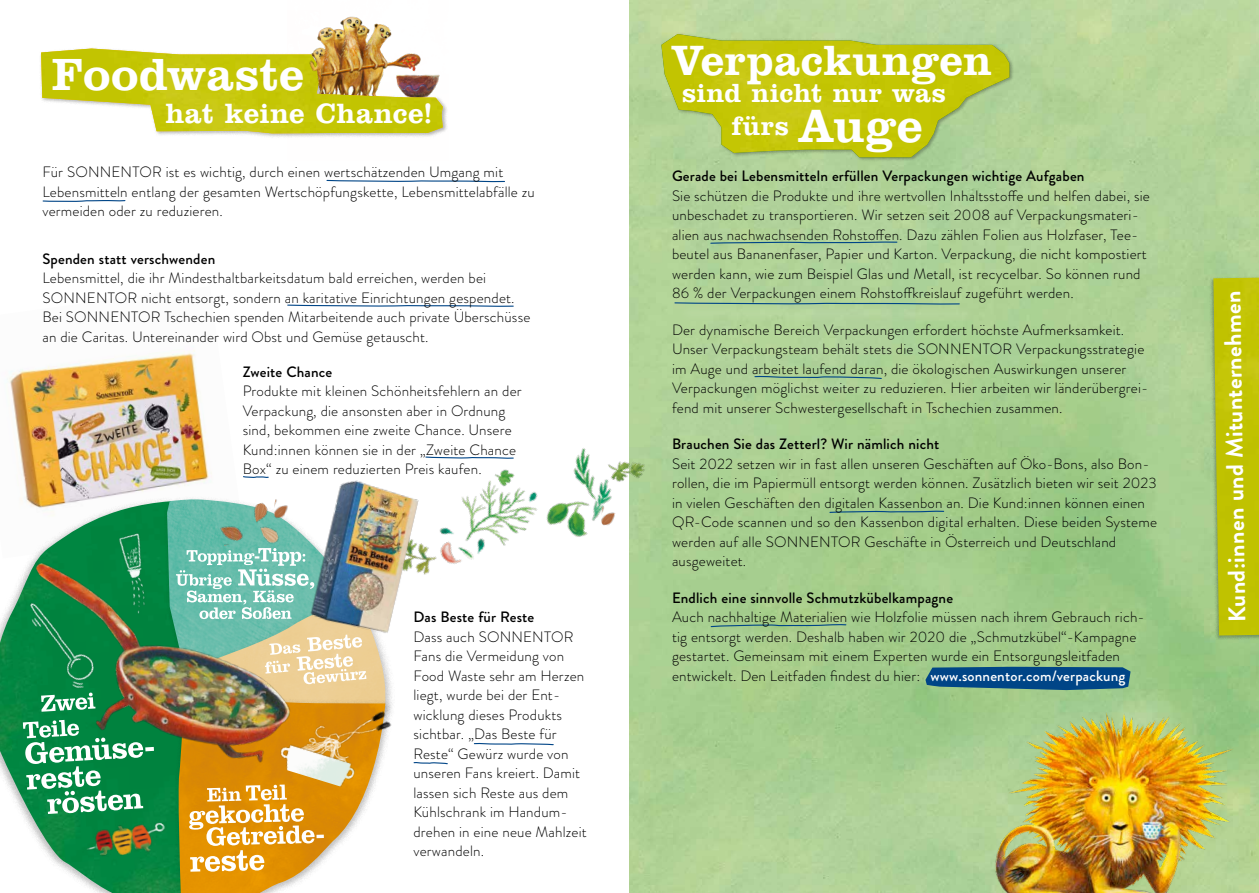
<style>
.page{position:relative;width:1259px;height:893px;background:#fff}
.page>*{position:absolute;margin:0;border:0;box-sizing:border-box;transform-origin:0 0}
.t1{font:700 48px "Clarendon BT Pro";color:#fff}
.t2{font:700 46.2px "Clarendon BT Pro";color:#fff}
.t3{font:700 43.5px "Clarendon BT Pro";letter-spacing:.01em;color:#fff}
.t4{font:700 28.65px "Clarendon BT Pro";letter-spacing:.01em;color:#fff}
.t5{font:700 27px "Clarendon BT Pro";letter-spacing:.01em;color:#fff}
.t6{font:700 24px "Brandon Grotesque";color:#fff}
.t7{font:300 15px/19.5px "Brandon Grotesque";letter-spacing:.01em;color:#000}
.t8{font:500 15px "Brandon Grotesque";letter-spacing:.01em;color:#000}
.s1{font-weight:500;color:#fff}
</style>
<div class="page">
<img style="left:451px;top:480px;width:45px;height:84px">
<img style="left:320px;top:16px;width:72px;height:31px">
<img style="left:9px;top:350px;width:203px;height:147px">
<div style="left:660px;top:32px;width:354px;height:130px;background:#000;opacity:.3"></div>
<img style="left:661px;top:34px;width:348px;height:123px">
<div style="left:1209px;top:276px;width:50px;height:364px;background:#000;opacity:.27"></div>
<img style="left:1213px;top:278px;width:46px;height:324px">
<svg style="left:326px;top:179px;width:179px;height:4px"></svg>
<svg style="left:287px;top:304px;width:227px;height:3px"></svg>
<svg style="left:425px;top:456px;width:71px;height:3px"></svg>
<svg style="left:243px;top:476px;width:26px;height:2px"></svg>
<div style="left:43px;top:200px;width:82px;height:2px;border:1px solid #004587;border-radius:50%"></div>
<div style="left:714px;top:244px;width:201px;height:18px;background:#b4d49c"></div>
<svg style="left:709px;top:241px;width:189px;height:3px"></svg>
<div style="left:833px;top:513px;width:129px;height:18px;background:#a5cc8d"></div>
<svg style="left:828px;top:510px;width:117px;height:4px"></svg>
<div style="left:714px;top:626px;width:149px;height:19px;background:#aace90"></div>
<svg style="left:710px;top:623px;width:137px;height:5px"></svg>
<div style="left:678px;top:305px;width:299px;height:18px;background:#b4d49b"></div>
<svg style="left:674px;top:302px;width:286px;height:3px"></svg>
<svg style="left:473px;top:742px;width:81px;height:4px"></svg>
<svg style="left:413px;top:762px;width:35px;height:3px"></svg>
<div style="left:758px;top:378px;width:141px;height:19px;background:#b0d297"></div>
<svg style="left:754px;top:375px;width:128px;height:5px"></svg>
<div style="left:39px;top:47px;width:409px;height:92px;background:#000;opacity:.3"></div>
<img style="left:41px;top:49px;width:402px;height:84px">
<svg style="left:925px;top:667px;width:24px;height:23px"></svg>
<img style="left:949px;top:602px;width:310px;height:291px">
<img style="left:0;top:501px;width:175px;height:392px">
<img style="left:167px;top:499px;width:84px;height:49px">
<img style="left:345px;top:664px;width:41px;height:22px">
<img style="left:177px;top:782px;width:199px;height:111px">
<svg style="left:345px;top:664px;width:21px;height:20px"></svg>
<svg style="left:189px;top:789px;width:135px;height:83px"></svg>
<img style="left:0;top:567px;width:4px;height:144px">
<img style="left:251px;top:502px;width:26px;height:48px">
<img style="left:216px;top:513px;width:29px;height:33px">
<img style="left:273px;top:499px;width:4px;height:22px">
<img style="left:63px;top:802px;width:116px;height:70px">
<img style="left:345px;top:686px;width:48px;height:96px">
<img style="left:270px;top:717px;width:99px;height:74px">
<img style="left:4px;top:550px;width:341px;height:239px">
<svg style="left:23px;top:720px;width:131px;height:94px"></svg>
<svg style="left:41px;top:693px;width:54px;height:19px"></svg>
<img style="left:86px;top:509px;width:92px;height:122px">
<img style="left:277px;top:480px;width:174px;height:184px">
<img style="left:496px;top:391px;width:194px;height:190px">
<img style="left:601px;top:505px;width:19px;height:23px">
<img style="left:287px;top:31px;width:33px;height:60px">
<h2 class="t2" style="left:52px;top:44px;width:254px">Foodwaste</h2>
<h3 class="t4" style="left:165px;top:94px;width:269px">hat keine Chance!</h3>
<p class="t7" style="left:42px;top:162px;width:494px">Für SONNENTOR ist es wichtig, durch einen wertschätzenden Umgang mit<br>Lebensmitteln entlang der gesamten Wertschöpfungskette, Lebensmittelabfälle zu vermeiden oder zu reduzieren.</p>
<p class="t8" style="left:42px;top:248px;width:174px">Spenden statt verschwenden</p>
<p class="t7" style="left:42px;top:268px;width:489px">Lebensmittel, die ihr Mindesthaltbarkeitsdatum bald erreichen, werden bei SONNENTOR nicht entsorgt, sondern an karitative Einrichtungen gespendet.<br>Bei SONNENTOR Tschechien spenden Mitarbeitende auch private Überschüsse an die Caritas. Untereinander wird Obst und Gemüse getauscht.</p>
<p class="t8" style="left:243px;top:361px;width:91px">Zweite Chance</p>
<p class="t7" style="left:243px;top:381px;width:280px">Produkte mit kleinen Schönheitsfehlern an der Verpackung, die ansonsten aber in Ordnung sind, bekommen eine zweite Chance. Unsere Kund:innen können sie in der „Zweite Chance Box“ zu einem reduzierten Preis kaufen.</p>
<p class="t8" style="left:413px;top:607px;width:122px">Das Beste für Reste</p>
<p class="t7" style="left:413px;top:627px;width:175px">Dass auch SONNENTOR<br>Fans die Vermeidung von<br>Food Waste sehr am Herzen liegt, wurde bei der Ent&shy;wicklung dieses Produkts sichtbar. „Das Beste für<br>Reste“ Gewürz wurde von unseren Fans kreiert. Damit lassen sich Reste aus dem<br>Kühlschrank im Handum&shy;drehen in eine neue Mahlzeit verwandeln.</p>
<h3 class="t3" style="left:672px;top:31px;width:321px">Verpackungen</h3>
<h3 class="t5" style="left:682px;top:75px;width:266px">sind nicht nur was</h3>
<h1 class="t1" style="left:799px;top:94px;width:125px">Auge</h1>
<p class="t8" style="left:672px;top:166px;width:414px">Gerade bei Lebensmitteln erfüllen Verpackungen wichtige Aufgaben</p>
<p class="t7" style="left:672px;top:186px;width:479px">Sie schützen die Produkte und ihre wertvollen Inhaltsstoffe und helfen dabei, sie unbeschadet zu transportieren. Wir setzen seit 2008 auf Verpackungsmateri&shy;alien aus nachwachsenden Rohstoffen. Dazu zählen Folien aus Holzfaser, Tee&shy;beutel aus Bananenfaser, Papier und Karton. Verpackung, die nicht kompostiert werden kann, wie zum Beispiel Glas und Metall, ist recycelbar. So können rund 86 % der Verpackungen einem Rohstoffkreislauf zugeführt werden.</p>
<p class="t7" style="left:672px;top:320px;width:478px">Der dynamische Bereich Verpackungen erfordert höchste Aufmerksamkeit.<br>Unser Verpackungsteam behält stets die SONNENTOR Verpackungsstrategie im Auge und arbeitet laufend daran, die ökologischen Auswirkungen unserer Verpackungen möglichst weiter zu reduzieren. Hier arbeiten wir länderübergrei&shy;fend mit unserer Schwestergesellschaft in Tschechien zusammen.</p>
<p class="t8" style="left:672px;top:434px;width:269px">Brauchen Sie das Zetterl? Wir nämlich nicht</p>
<p class="t7" style="left:672px;top:454px;width:486px">Seit 2022 setzen wir in fast allen unseren Geschäften auf Öko-Bons, also Bon&shy;rollen, die im Papiermüll entsorgt werden können. Zusätzlich bieten wir seit 2023 in vielen Geschäften den digitalen Kassenbon an. Die Kund:innen können einen QR-Code scannen und so den Kassenbon digital erhalten. Diese beiden Systeme werden auf alle SONNENTOR Geschäfte in Österreich und Deutschland ausgeweitet.</p>
<p class="t8" style="left:672px;top:587px;width:283px">Endlich eine sinnvolle Schmutzkübelkampagne</p>
<p class="t7" style="left:672px;top:607px;width:474px">Auch nachhaltige Materialien wie Holzfolie müssen nach ihrem Gebrauch rich&shy;tig entsorgt werden. Deshalb haben wir 2020 die „Schmutzkübel“-Kampagne gestartet. Gemeinsam mit einem Experten wurde ein Entsorgungsleitfaden entwickelt. Den Leitfaden findest du hier: <span class="s1">www.sonnentor.com/verpackung</span></p>
<h3 class="t5" style="left:731px;top:108px;width:59px">fürs</h3>
<h3 class="t6" style="left:1220px;top:622px;width:333px;rotate:-91deg">Kund:innen und Mitunternehmen</h3>
</div>
